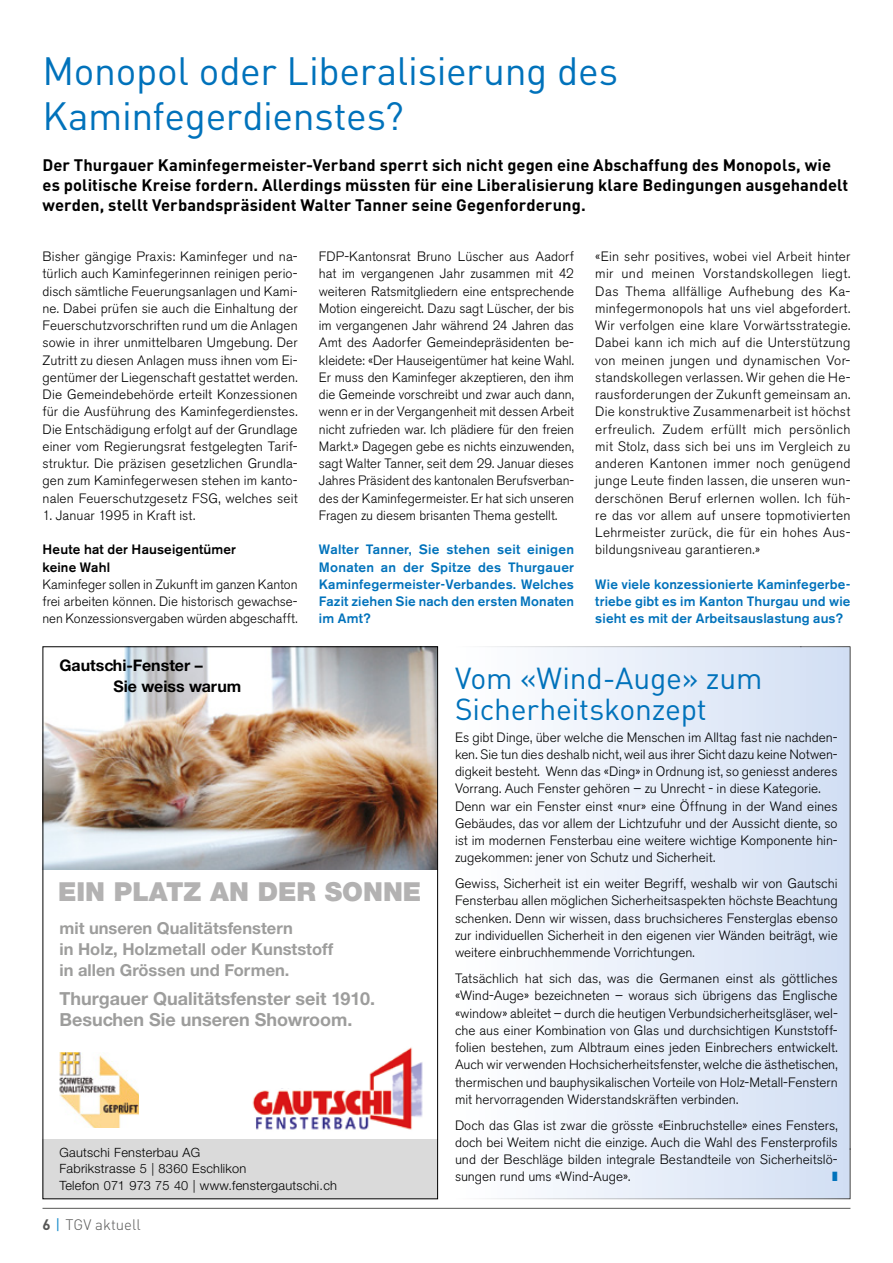
<style>
.page{position:relative;width:893px;height:1263px;background:#fff}
.page>*{position:absolute;margin:0;border:0;box-sizing:border-box;transform-origin:0 0}
.t1{font:39px/45px "DIN";letter-spacing:-.01em;color:#0072bb}
.t2{font:30px/31.5px "DIN";letter-spacing:-.005em;color:#0072bb}
.t3{font:900 26.25px "Helvetica Neue";color:#b3b2b2}
.t4{font:700 18px/21px "Helvetica Neue CE";color:#9d9d9c}
.t5{font:700 16.5px/19.8px "DIN";letter-spacing:.005em;color:#000}
.t6{font:700 16.5px/21px "Helvetica Neue CE";color:#9d9d9c}
.t7{font:700 15.9px/21.3px "Helvetica Neue CE";color:#000}
.t8{font:300 15px "DIN";color:#575756}
.t9{font:300 13.5px/17.2px "Akzidenz Grotesk BQ";color:#000;text-align:justify}
.t10{font:500 13.5px/17.2px "Akzidenz Grotesk BQ";letter-spacing:.01em;color:#0072bb;text-align:justify}
.t11{font:500 13.5px/17.2px "Akzidenz Grotesk BQ";letter-spacing:.01em;color:#000}
.t12{font:300 12.75px/16.5px "Helvetica Neue CE";letter-spacing:.02em;color:#000}
.s1{font-weight:700}
.s2{font-weight:400;color:#1189ca}
</style>
<div class="page">
<hr style="left:43px;top:1208px;width:807px;height:1px;background:#575756">
<svg style="left:547px;top:697px;width:253px;height:451px"></svg>
<img style="left:485px;top:1148px;width:365px;height:51px">
<div style="left:800px;top:646px;width:50px;height:503px;background:#d4e0f4"></div>
<div style="left:43px;top:1140px;width:395px;height:59px;background:#dadada"></div>
<img style="left:252px;top:1047px;width:171px;height:83px">
<div style="left:272px;top:1068px;width:76px;height:20px;background:#fff"></div>
<img style="left:45px;top:648px;width:391px;height:221px">
<img style="left:59px;top:1053px;width:80px;height:75px">
<svg style="left:833px;top:1172px;width:4px;height:9px"></svg>
<h1 class="t1" style="left:43px;top:48px;width:577px">Monopol oder Liberalisierung des<br>Kaminfegerdienstes?</h1>
<p class="t5" style="left:43px;top:154px;width:807px">Der Thurgauer Kaminfegermeister-Verband sperrt sich nicht gegen eine Abschaffung des Monopols, wie es politische Kreise fordern. Allerdings müssten für eine Liberalisierung klare Bedingungen ausgehandelt werden, stellt Verbandspräsident Walter Tanner seine Gegenforderung.</p>
<p class="t9" style="left:43px;top:248px;width:257px">Bisher gängige Praxis: Kaminfeger und na&shy;türlich auch Kaminfegerinnen reinigen perio&shy;disch sämtliche Feuerungsanlagen und Kami&shy;ne. Dabei prüfen sie auch die Einhaltung der Feuerschutzvorschriften rund um die Anlagen sowie in ihrer unmittelbaren Umgebung. Der Zutritt zu diesen Anlagen muss ihnen vom Ei&shy;gentümer der Liegenschaft gestattet werden.<br>Die Gemeindebehörde erteilt Konzessionen für die Ausführung des Kaminfegerdienstes.<br>Die Entschädigung erfolgt auf der Grundlage einer vom Regierungsrat festgelegten Tarif&shy;struktur. Die präzisen gesetzlichen Grundla&shy;gen zum Kaminfegerwesen stehen im kanto&shy;nalen Feuerschutzgesetz FSG, welches seit</p>
<p class="t9" style="left:43px;top:507px;width:154px">1. Januar 1995 in Kraft ist.</p>
<p class="t11" style="left:43px;top:541px;width:195px">Heute hat der Hauseigentümer keine Wahl</p>
<p class="t9" style="left:43px;top:576px;width:257px">Kaminfeger sollen in Zukunft im ganzen Kanton frei arbeiten können. Die historisch gewachse&shy;nen Konzessionsvergaben würden abgeschafft.</p>
<p class="t9" style="left:319px;top:248px;width:257px">FDP-Kantonsrat Bruno Lüscher aus Aadorf hat im vergangenen Jahr zusammen mit 42 weiteren Ratsmitgliedern eine entsprechende Motion eingereicht. Dazu sagt Lüscher, der bis im vergangenen Jahr während 24 Jahren das Amt des Aadorfer Gemeindepräsidenten be&shy;kleidete: «Der Hauseigentümer hat keine Wahl.<br>Er muss den Kaminfeger akzeptieren, den ihm die Gemeinde vorschreibt und zwar auch dann, wenn er in der Vergangenheit mit dessen Arbeit nicht zufrieden war. Ich plädiere für den freien Markt.» Dagegen gebe es nichts einzuwenden, sagt Walter Tanner, seit dem 29. Januar dieses Jahres Präsident des kantonalen Berufsverban&shy;des der Kaminfegermeister. Er hat sich unseren Fragen zu diesem brisanten Thema gestellt.</p>
<p class="t10" style="left:319px;top:541px;width:257px">Walter Tanner, Sie stehen seit einigen Monaten an der Spitze des Thurgauer Kaminfegermeister-Verbandes. Welches Fazit ziehen Sie nach den ersten Monaten im Amt?</p>
<p class="t9" style="left:595px;top:248px;width:257px">«Ein sehr positives, wobei viel Arbeit hinter mir und meinen Vorstandskollegen liegt.<br>Das Thema allfällige Aufhebung des Ka&shy;minfegermonopols hat uns viel abgefordert.<br>Wir verfolgen eine klare Vorwärtsstrategie.<br>Dabei kann ich mich auf die Unterstützung von meinen jungen und dynamischen Vor&shy;standskollegen verlassen. Wir gehen die He&shy;rausforderungen der Zukunft gemeinsam an.<br>Die konstruktive Zusammenarbeit ist höchst erfreulich. Zudem erfüllt mich persönlich mit Stolz, dass sich bei uns im Vergleich zu anderen Kantonen immer noch genügend junge Leute finden lassen, die unseren wun&shy;derschönen Beruf erlernen wollen. Ich füh&shy;re das vor allem auf unsere topmotivierten Lehrmeister zurück, die für ein hohes Aus&shy;bildungsniveau garantieren.»</p>
<p class="t10" style="left:595px;top:575px;width:257px">Wie viele konzessionierte Kaminfegerbe&shy;triebe gibt es im Kanton Thurgau und wie sieht es mit der Arbeitsauslastung aus?</p>
<p class="t7" style="left:113px;top:655px;width:129px;text-indent:-54px">Gautschi-Fenster –<br>Sie weiss warum</p>
<h3 class="t3" style="left:58px;top:875px;width:365px">EIN PLATZ AN DER SONNE</h3>
<p class="t6" style="left:59px;top:917px;width:275px">mit unseren Qualitätsfenstern<br>in Holz, Holzmetall oder Kunststoff in allen Grössen und Formen.</p>
<h3 class="t4" style="left:59px;top:988px;width:317px">Thurgauer Qualitätsfenster seit 1910.<br>Besuchen Sie unseren Showroom.</h3>
<p class="t12" style="left:59px;top:1144px;width:279px">Gautschi Fensterbau AG<br>Fabrikstrasse 5 | 8360 Eschlikon<br>Telefon 071 973 75 40 | www.fenstergautschi.ch</p>
<p class="t8" style="left:43px;top:1215px;width:100px"><span class="s1">6</span> <span class="s2">|</span> TGV aktuell</p>
<h2 class="t2" style="left:455px;top:661px;width:309px">Vom «Wind-Auge» zum<br>Sicherheitskonzept</h2>
<p class="t9" style="left:455px;top:729px;width:384px;text-align:left">Es gibt Dinge, über welche die Menschen im Alltag fast nie nachden&shy;ken. Sie tun dies deshalb nicht, weil aus ihrer Sicht dazu keine Notwen&shy;digkeit besteht. Wenn das «Ding» in Ordnung ist, so geniesst anderes Vorrang. Auch Fenster gehören – zu Unrecht - in diese Kategorie.<br>Denn war ein Fenster einst «nur» eine Öffnung in der Wand eines Gebäudes, das vor allem der Lichtzufuhr und der Aussicht diente, so ist im modernen Fensterbau eine weitere wichtige Komponente hin&shy;zugekommen: jener von Schutz und Sicherheit.</p>
<p class="t9" style="left:455px;top:875px;width:384px">Gewiss, Sicherheit ist ein weiter Begriff, weshalb wir von Gautschi Fensterbau allen möglichen Sicherheitsaspekten höchste Beachtung schenken. Denn wir wissen, dass bruchsicheres Fensterglas ebenso zur individuellen Sicherheit in den eigenen vier Wänden beiträgt, wie weitere einbruchhemmende Vorrichtungen.</p>
<p class="t9" style="left:455px;top:970px;width:384px">Tatsächlich hat sich das, was die Germanen einst als göttliches «Wind-Auge» bezeichneten – woraus sich übrigens das Englische «window» ableitet – durch die heutigen Verbundsicherheitsgläser, wel&shy;che aus einer Kombination von Glas und durchsichtigen Kunststoff&shy;folien bestehen, zum Albtraum eines jeden Einbrechers entwickelt.<br>Auch wir verwenden Hochsicherheitsfenster, welche die ästhetischen, thermischen und bauphysikalischen Vorteile von Holz-Metall-Fenstern mit hervorragenden Widerstandskräften verbinden.</p>
<p class="t9" style="left:455px;top:1116px;width:384px">Doch das Glas ist zwar die grösste «Einbruchstelle» eines Fensters, doch bei Weitem nicht die einzige. Auch die Wahl des Fensterprofils und der Beschläge bilden integrale Bestandteile von Sicherheitslö&shy;sungen rund ums «Wind-Auge».</p>
</div>
